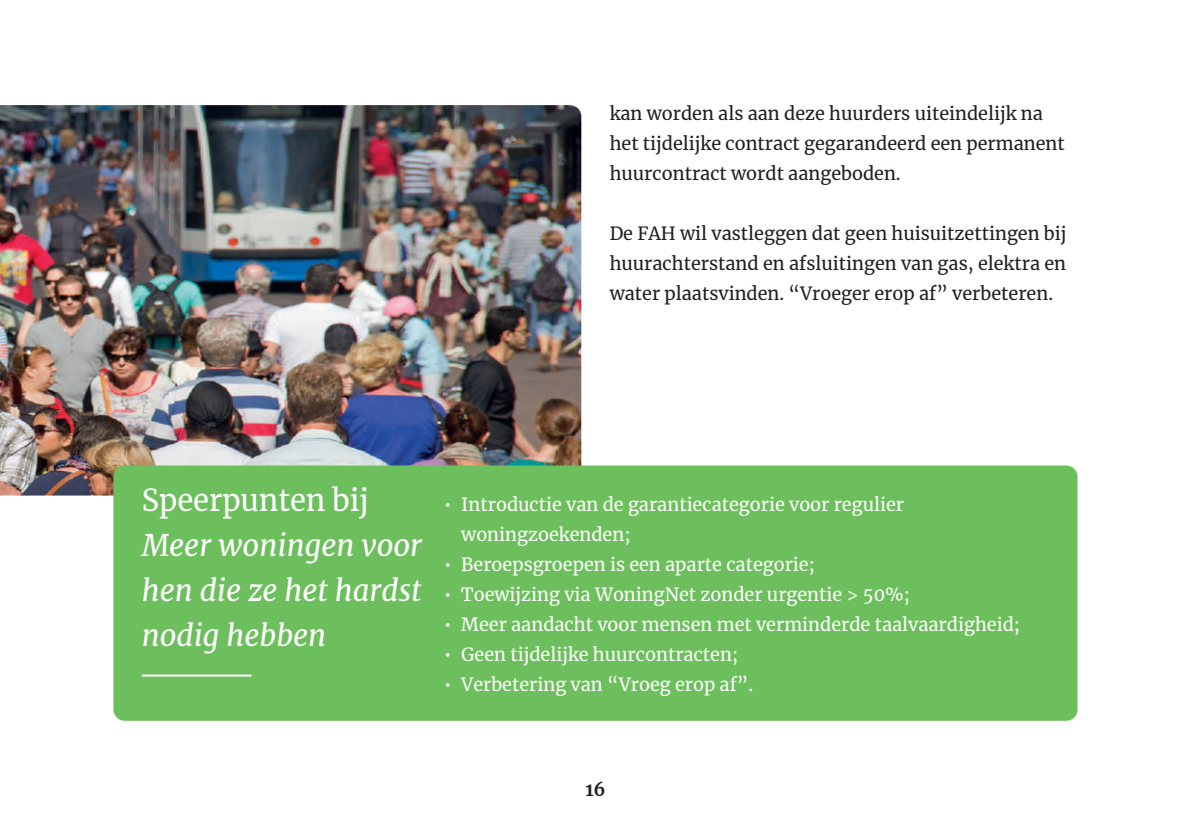
<style>
.page{position:relative;width:1191px;height:840px;background:#fff}
.page>*{position:absolute;margin:0;border:0;box-sizing:border-box;transform-origin:0 0}
.t1{font:italic 30px/45px "Merriweather";color:#fff;text-align:justify}
.t2{font:30px "Merriweather";color:#fff}
.t3{font:18px/30px "Merriweather";color:#fff}
.t4{font:18px/30px "Merriweather";color:#231f20}
.t5{font:700 18px "Merriweather";color:#231f20}
</style>
<div class="page">
<img style="left:0;top:105px;width:581px;height:390px">
<div style="left:113px;top:465px;width:964px;height:255px;background:#6dbf5d;border-radius:11px"></div>
<hr style="left:142px;top:674px;width:109px;height:2px;background:#fff">
<p class="t4" style="left:609px;top:98px;width:457px">kan worden als aan deze huurders uiteindelijk na het tijdelijke contract gegarandeerd een permanent huurcontract wordt aangeboden.</p>
<p class="t4" style="left:609px;top:218px;width:458px;text-align:justify">De FAH wil vastleggen dat geen huisuitzettingen bij huurachterstand en afsluitingen van gas, elektra en water plaatsvinden. “Vroeger erop af” verbeteren.</p>
<h1 class="t2" style="left:142px;top:478px;width:229px">Speerpunten bij</h1>
<h1 class="t1" style="left:142px;top:521px;width:282px">Meer woningen voor hen die ze het hardst nodig hebben</h1>
<p class="t3" style="left:461px;top:488px;width:444px;text-indent:-17px">• Introductie van de garantiecategorie voor regulier woningzoekenden;</p>
<p class="t3" style="left:444px;top:548px;width:372px">• Beroepsgroepen is een aparte categorie;</p>
<p class="t3" style="left:444px;top:578px;width:467px">• Toewijzing via WoningNet zonder urgentie &gt; 50%;</p>
<p class="t3" style="left:444px;top:608px;width:577px">• Meer aandacht voor mensen met verminderde taalvaardigheid;</p>
<p class="t3" style="left:444px;top:638px;width:295px">• Geen tijdelijke huurcontracten;</p>
<p class="t3" style="left:444px;top:668px;width:310px">• Verbetering van “Vroeg erop af”.</p>
<p class="t5" style="left:585px;top:776px;width:22px">16</p>
</div>
